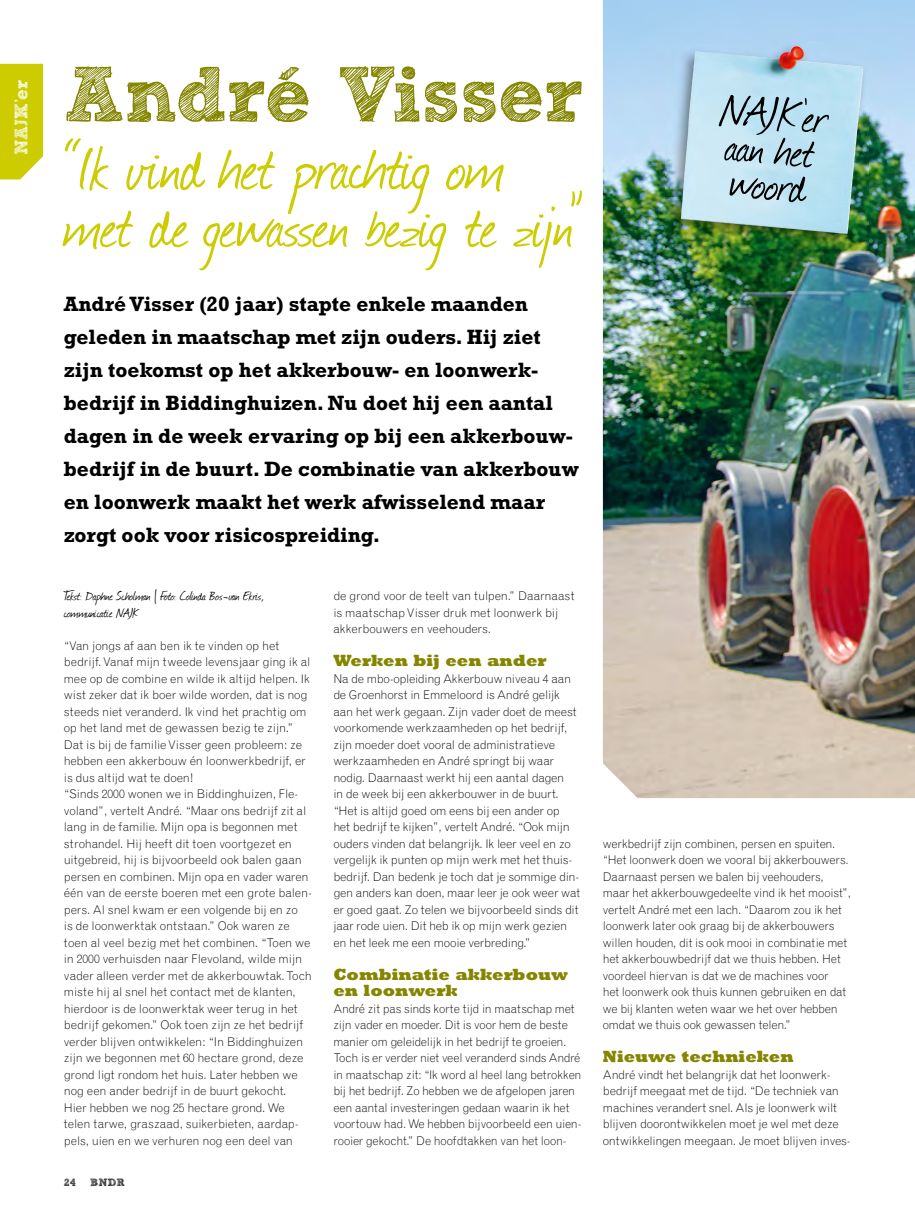
<style>
.page{position:relative;width:915px;height:1212px;background:#fff}
.page>*{position:absolute;margin:0;border:0;box-sizing:border-box;transform-origin:0 0}
.t1{font:700 78px "Sketch Block";letter-spacing:-.01em;color:#858600}
.t2{font:75px "Journal";letter-spacing:-.015em;color:#cdcc00}
.t3{font:72px "Journal";letter-spacing:-.015em;color:#cdcc00}
.t4{font:52.05px "Journal";color:#000}
.t5{font:700 21px/33px "Rockwell Std";color:#000}
.t6{font:700 18px "Sketch Block";color:#fff}
.t7{font:800 16.5px/16.5px "Rockwell Std";color:#858600}
.t8{font:15px/16.5px "Journal";color:#000}
.t9{font:300 12px/16.5px "Grotesque MT Std";letter-spacing:-.015em;color:#000}
.t10{font:700 10.5px "Sketch Block";letter-spacing:.015em;color:#000}
</style>
<div class="page">
<img style="left:602px;top:0;width:312px;height:798px">
<div style="left:0;top:64px;width:43px;height:115px;background:#cdcc00"></div>
<img style="left:665px;top:41px;width:202px;height:208px">
<img style="left:688px;top:46px;width:107px;height:71px">
<svg style="left:602px;top:762px;width:36px;height:36px"></svg>
<h3 class="t6" style="left:10px;top:155px;width:76px;rotate:-90deg">NAJK'er</h3>
<h1 class="t1" style="left:64px;top:47px;width:522px">André Visser</h1>
<h2 class="t2" style="left:64px;top:116px;width:442px">“Ik vind het prachtig om</h2>
<h3 class="t3" style="left:64px;top:177px;width:522px">met de gewassen bezig te zijn”</h3>
<p class="t5" style="left:64px;top:287px;width:516px">André Visser (20 jaar) stapte enkele maanden geleden in maatschap met zijn ouders. Hij ziet zijn toekomst op het akkerbouw- en loonwerk&shy;bedrijf in Biddinghuizen. Nu doet hij een aantal dagen in de week ervaring op bij een akkerbouw&shy;bedrijf in de buurt. De combinatie van akkerbouw en loonwerk maakt het werk afwisselend maar zorgt ook voor risicospreiding.</p>
<p class="t8" style="left:64px;top:587px;width:202px">Tekst: Daphne Scholman | Foto: Colinda Bos-van Ekris, communicatie NAJK</p>
<p class="t9" style="left:64px;top:637px;width:250px">“Van jongs af aan ben ik te vinden op het bedrijf. Vanaf mijn tweede levensjaar ging ik al mee op de combine en wilde ik altijd helpen. Ik wist zeker dat ik boer wilde worden, dat is nog steeds niet veranderd. Ik vind het prachtig om op het land met de gewassen bezig te zijn.” Dat is bij de familie Visser geen probleem: ze hebben een akkerbouw én loonwerkbedrijf, er is dus altijd wat te doen!<br>“Sinds 2000 wonen we in Biddinghuizen, Fle&shy;voland”, vertelt André. “Maar ons bedrijf zit al lang in de familie. Mijn opa is begonnen met strohandel. Hij heeft dit toen voortgezet en uitgebreid, hij is bijvoorbeeld ook balen gaan persen en combinen. Mijn opa en vader waren één van de eerste boeren met een grote balen&shy;pers. Al snel kwam er een volgende bij en zo<br>is de loonwerktak ontstaan.” Ook waren ze toen al veel bezig met het combinen. “Toen we in 2000 verhuisden naar Flevoland, wilde mijn vader alleen verder met de akkerbouwtak. Toch miste hij al snel het contact met de klanten, hierdoor is de loonwerktak weer terug in het bedrijf gekomen.” Ook toen zijn ze het bedrijf verder blijven ontwikkelen: “In Biddinghuizen zijn we begonnen met 60 hectare grond, deze grond ligt rondom het huis. Later hebben we nog een ander bedrijf in de buurt gekocht.<br>Hier hebben we nog 25 hectare grond. We telen tarwe, graszaad, suikerbieten, aardap&shy;pels, uien en we verhuren nog een deel van</p>
<p class="t10" style="left:64px;top:1176px;width:13px">24</p>
<p class="t10" style="left:90px;top:1176px;width:36px">BNDR</p>
<p class="t9" style="left:333px;top:588px;width:243px">de grond voor de teelt van tulpen.” Daarnaast is maatschap Visser druk met loonwerk bij akkerbouwers en veehouders.</p>
<h3 class="t7" style="left:333px;top:652px;width:214px">Werken bij een ander</h3>
<p class="t9" style="left:333px;top:670px;width:248px">Na de mbo-opleiding Akkerbouw niveau 4 aan de Groenhorst in Emmeloord is André gelijk aan het werk gegaan. Zijn vader doet de meest voorkomende werkzaamheden op het bedrijf, zijn moeder doet vooral de administratieve werkzaamheden en André springt bij waar nodig. Daarnaast werkt hij een aantal dagen<br>in de week bij een akkerbouwer in de buurt. “Het is altijd goed om eens bij een ander op<br>het bedrijf te kijken”, vertelt André. “Ook mijn ouders vinden dat belangrijk. Ik leer veel en zo vergelijk ik punten op mijn werk met het thuis&shy;bedrijf. Dan bedenk je toch dat je sommige din&shy;gen anders kan doen, maar leer je ook weer wat er goed gaat. Zo telen we bijvoorbeeld sinds dit jaar rode uien. Dit heb ik op mijn werk gezien en het leek me een mooie verbreding.”</p>
<h3 class="t7" style="left:333px;top:965px;width:236px">Combinatie akkerbouw en loonwerk</h3>
<p class="t9" style="left:333px;top:1000px;width:250px">André zit pas sinds korte tijd in maatschap met zijn vader en moeder. Dit is voor hem de beste manier om geleidelijk in het bedrijf te groeien.<br>Toch is er verder niet veel veranderd sinds André in maatschap zit: “Ik word al heel lang betrokken bij het bedrijf. Zo hebben we de afgelopen jaren een aantal investeringen gedaan waarin ik het voortouw had. We hebben bijvoorbeeld een uien&shy;rooier gekocht.” De hoofdtakken van het loon-</p>
<h3 class="t4" style="left:723px;top:73px;width:109px;rotate:5deg">NAJK’er</h3>
<h3 class="t4" style="left:729px;top:110px;width:90px;rotate:5deg">aan het</h3>
<h3 class="t4" style="left:732px;top:145px;width:78px;rotate:5deg">woord</h3>
<p class="t9" style="left:602px;top:835px;width:250px">werkbedrijf zijn combinen, persen en spuiten. “Het loonwerk doen we vooral bij akkerbouwers.<br>Daarnaast persen we balen bij veehouders, maar het akkerbouwgedeelte vind ik het mooist”, vertelt André met een lach. “Daarom zou ik het loonwerk later ook graag bij de akkerbouwers willen houden, dit is ook mooi in combinatie met het akkerbouwbedrijf dat we thuis hebben. Het voordeel hiervan is dat we de machines voor<br>het loonwerk ook thuis kunnen gebruiken en dat we bij klanten weten waar we het over hebben omdat we thuis ook gewassen telen.”</p>
<h3 class="t7" style="left:602px;top:1048px;width:192px">Nieuwe technieken</h3>
<p class="t9" style="left:602px;top:1066px;width:249px">André vindt het belangrijk dat het loonwerk&shy;bedrijf meegaat met de tijd. “De techniek van machines verandert snel. Als je loonwerk wilt blijven doorontwikkelen moet je wel met deze ontwikkelingen meegaan. Je moet blijven inves-</p>
</div>
